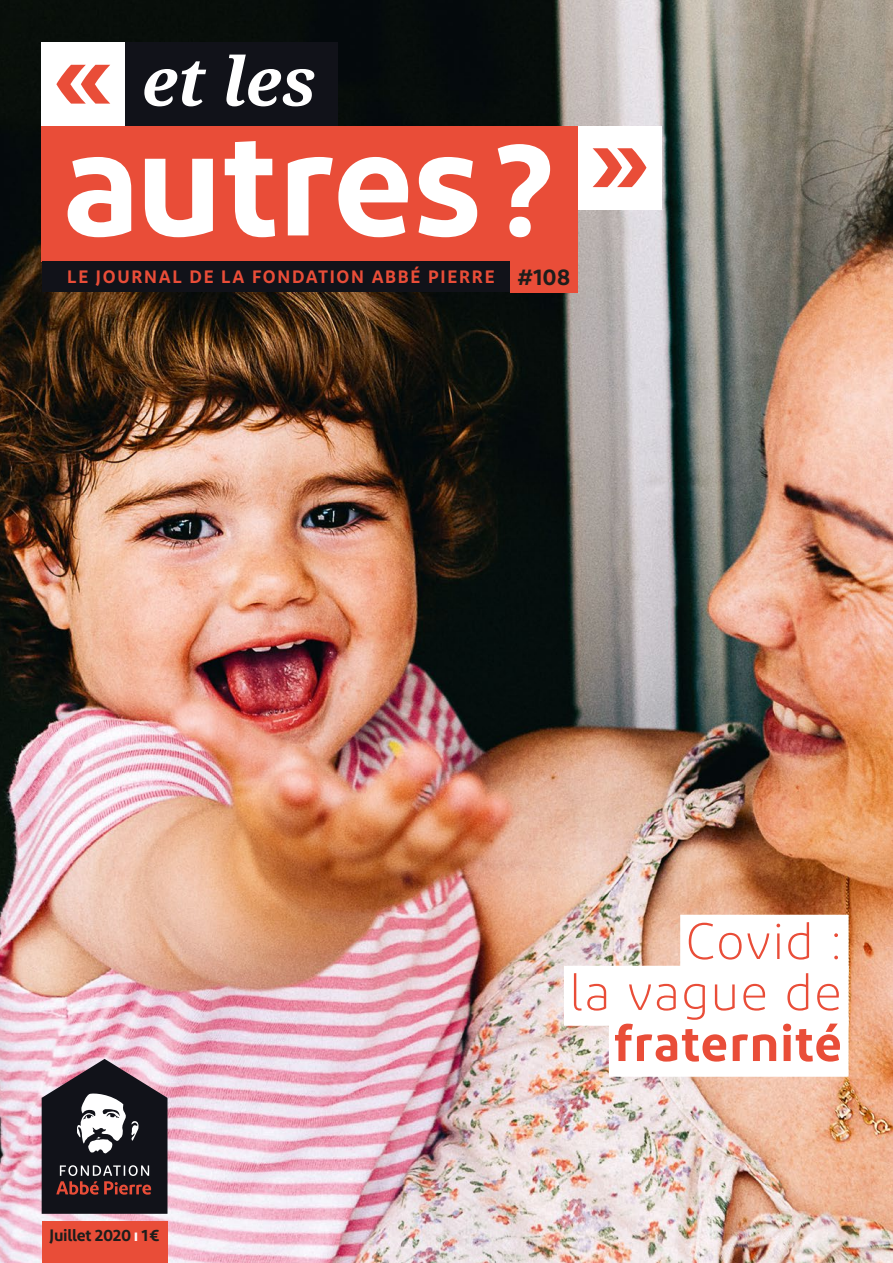
<style>
.page{position:relative;width:893px;height:1263px;background:#fff}
.page>*{position:absolute;margin:0;border:0;box-sizing:border-box;transform-origin:0 0}
.t1{font:300 51px "Diodrum";letter-spacing:.01em;color:#e94d38}
.t2{font:600 51px "Diodrum";letter-spacing:.02em;color:#e94d38}
.t3{font:600 22.95px "Diodrum";color:#1d1d1b}
.t4{font:600 18px "Diodrum";letter-spacing:.095em;color:#e94d38}
.t5{font:600 16.5px "Diodrum";letter-spacing:-.025em;color:#1d1d1b}
.s1{color:#fff}
</style>
<div class="page">
<img style="left:0;top:0;width:893px;height:1263px">
<div style="left:680px;top:915px;width:168px;height:60px;background:#fff"></div>
<div style="left:564px;top:966px;width:284px;height:60px;background:#fff"></div>
<div style="left:609px;top:1017px;width:239px;height:60px;background:#fff"></div>
<div style="left:42px;top:1221px;width:125px;height:42px;background:#e94d38"></div>
<div style="left:124px;top:43px;width:213px;height:83px;background:#111219"></div>
<svg style="left:144px;top:55px;width:170px;height:51px"></svg>
<div style="left:42px;top:126px;width:536px;height:136px;background:#e94d38"></div>
<div style="left:42px;top:43px;width:83px;height:83px;background:#fff"></div>
<svg style="left:56px;top:65px;width:54px;height:39px"></svg>
<div style="left:578px;top:126px;width:83px;height:83px;background:#fff"></div>
<svg style="left:593px;top:148px;width:53px;height:39px"></svg>
<div style="left:42px;top:262px;width:479px;height:30px;background:#111219"></div>
<div style="left:510px;top:261px;width:68px;height:32px;background:#e94d38"></div>
<svg style="left:68px;top:141px;width:409px;height:96px"></svg>
<svg style="left:498px;top:144px;width:52px;height:63px"></svg>
<div style="left:509px;top:217px;width:22px;height:20px;background:#fff;border-radius:50%"></div>
<svg style="left:42px;top:1059px;width:125px;height:155px;background:#4d444b"></svg>
<p class="t4" style="left:67px;top:265px;width:429px">LE JOURNAL DE LA FONDATION ABBÉ PIERRE</p>
<p class="t3" style="left:517px;top:262px;width:54px">#108</p>
<p class="t5" style="left:50px;top:1225px;width:112px">Juillet 2020 <span class="s1">ı</span> 1 €</p>
<p class="t1" style="left:685px;top:911px;width:158px">Covid :</p>
<p class="t1" style="left:569px;top:962px;width:274px">la vague de</p>
<p class="t2" style="left:614px;top:1010px;width:229px">fraternité</p>
</div>
